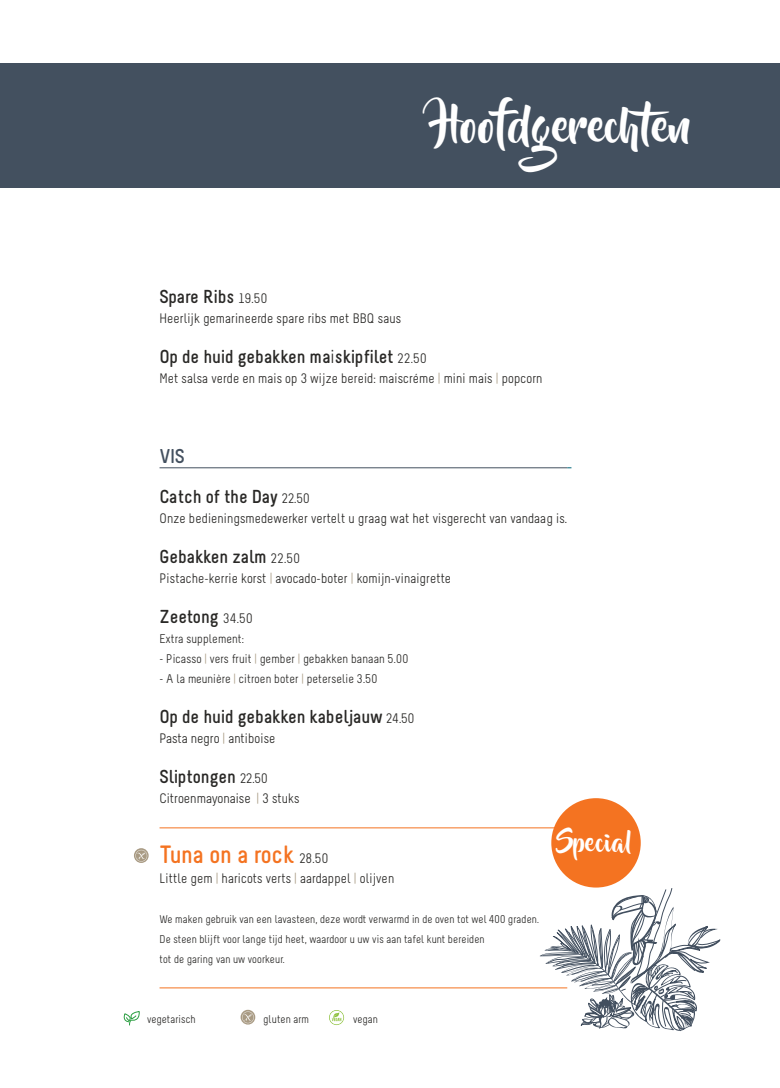
<style>
.page{position:relative;width:780px;height:1088px;background:#fff}
.page>*{position:absolute;margin:0;border:0;box-sizing:border-box;transform-origin:0 0}
.t1{font:45px "Beyond The Mountains";color:#fff}
.t2{font:700 25px "Melbourne";letter-spacing:.01em;color:#f47321}
.t3{font:25px "Beyond The Mountains";letter-spacing:.03em;color:#fff}
.t4{font:700 20px "Melbourne";color:#43505f}
.t5{font:700 18.75px "Melbourne";letter-spacing:.01em;color:#292826}
.t6{font:13.75px "Melbourne";letter-spacing:.01em;color:#292826}
.t7{font:12.5px "Melbourne";letter-spacing:.01em;color:#292826}
.t8{font:11.25px/20px "Melbourne";letter-spacing:.01em;color:#292826}
.s1{font-weight:400;font-size:13.75px}
.s2{font-weight:400}
.s3{color:#a99b84}
.s4{font-weight:400;font-size:13.75px;color:#292826}
</style>
<div class="page">
<div style="left:0;top:64px;width:780px;height:124px;background:#43505f"></div>
<svg style="left:539px;top:888px;width:181px;height:143px"></svg>
<hr style="left:159px;top:467px;width:408px;height:1px;background:#43505f">
<hr style="left:159px;top:827px;width:461px;height:1px;background:#f47321">
<hr style="left:159px;top:987px;width:408px;height:1px;background:#f47321">
<div style="left:551px;top:798px;width:89px;height:89px;background:#f47321;border-radius:50%"></div>
<svg style="left:134px;top:848px;width:15px;height:15px"></svg>
<svg style="left:135px;top:850px;width:12px;height:11px"></svg>
<svg style="left:123px;top:1011px;width:17px;height:15px"></svg>
<svg style="left:240px;top:1010px;width:15px;height:14px"></svg>
<svg style="left:242px;top:1011px;width:12px;height:12px"></svg>
<div style="left:329px;top:1010px;width:15px;height:15px;background:#afd377;border-radius:50%"></div>
<svg style="left:329px;top:1010px;width:14px;height:14px"></svg>
<h1 class="t1" style="left:434px;top:101px;width:258px">Hoofdgerechten</h1>
<h3 class="t5" style="left:159px;top:286px;width:109px">Spare Ribs <span class="s1">19.50</span></h3>
<p class="t6" style="left:159px;top:310px;width:243px">Heerlijk gemarineerde spare ribs met BBQ saus</p>
<h3 class="t5" style="left:159px;top:346px;width:268px">Op de huid gebakken ma<span class="s2">i</span>skipfilet <span class="s1">22.50</span></h3>
<p class="t6" style="left:159px;top:370px;width:384px">Met salsa verde en mais op 3 wijze bereid: maiscréme <span class="s3">|</span> mini mais <span class="s3">|</span> popcorn</p>
<h3 class="t4" style="left:159px;top:445px;width:26px">VIS</h3>
<h3 class="t5" style="left:159px;top:486px;width:151px">Catch of the Day <span class="s1">22.50</span></h3>
<p class="t6" style="left:159px;top:510px;width:409px">Onze bedieningsmedewerker vertelt u graag wat het visgerecht van vandaag is.</p>
<h3 class="t5" style="left:159px;top:546px;width:142px">Gebakken zalm <span class="s1">22.50</span></h3>
<p class="t6" style="left:159px;top:570px;width:293px">Pistache-kerrie korst <span class="s3">|</span> avocado-boter <span class="s3">|</span> komijn-vinaigrette</p>
<h3 class="t5" style="left:159px;top:606px;width:95px">Zeetong <span class="s1">34.50</span></h3>
<p class="t7" style="left:159px;top:631px;width:86px">Extra supplement:</p>
<p class="t7" style="left:159px;top:651px;width:250px">- Picasso <span class="s3">|</span> vers fruit <span class="s3">|</span> gember <span class="s3">|</span> gebakken banaan 5.00</p>
<p class="t7" style="left:159px;top:671px;width:219px">- A la meunière <span class="s3">|</span> citroen boter <span class="s3">|</span> peterselie 3.50</p>
<h3 class="t5" style="left:159px;top:706px;width:256px">Op de huid gebakken kabeljauw <span class="s1">24.50</span></h3>
<p class="t6" style="left:159px;top:730px;width:117px">Pasta negro <span class="s3">|</span> antiboise</p>
<h3 class="t5" style="left:159px;top:766px;width:110px">Sliptongen <span class="s1">22.50</span></h3>
<p class="t6" style="left:159px;top:790px;width:141px">Citroenmayonaise <span class="s3">|</span> 3 stuks</p>
<h2 class="t2" style="left:159px;top:841px;width:170px">Tuna on a rock <span class="s4">28.50</span></h2>
<p class="t6" style="left:159px;top:870px;width:236px">Little gem <span class="s3">|</span> haricots verts <span class="s3">|</span> aardappel <span class="s3">|</span> olijven</p>
<p class="t8" style="left:159px;top:909px;width:381px">We maken gebruik van een lavasteen, deze wordt verwarmd in de oven tot wel 400 graden.<br>De steen blijft voor lange tijd heet, waardoor u uw vis aan tafel kunt bereiden<br>tot de garing van uw voorkeur.</p>
<h2 class="t3" style="left:556px;top:828px;width:77px">Special</h2>
<p class="t8" style="left:147px;top:1009px;width:50px">vegetarisch</p>
<p class="t8" style="left:263px;top:1009px;width:47px">gluten arm</p>
<p class="t8" style="left:353px;top:1009px;width:26px">vegan</p>
</div>
